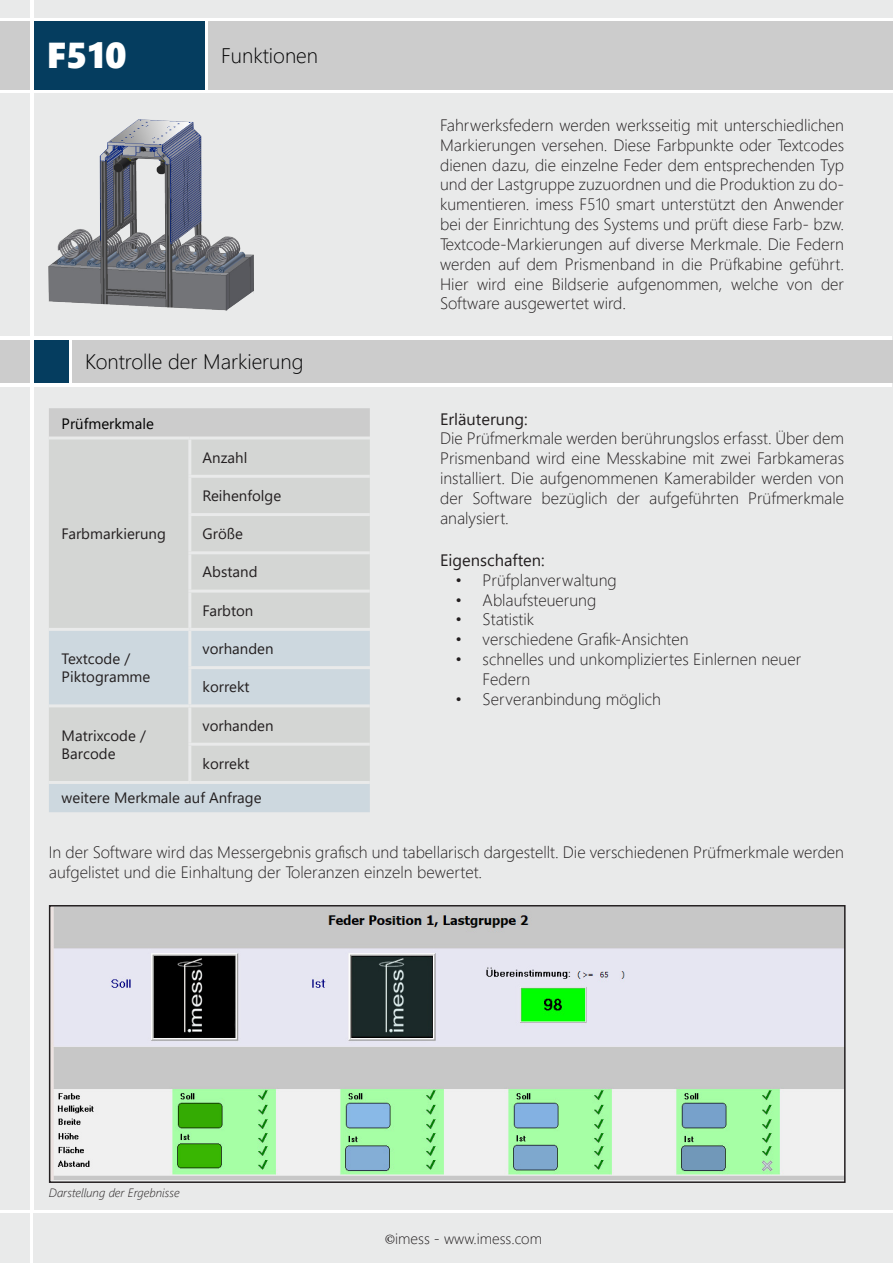
<style>
.page{position:relative;width:893px;height:1263px;background:#fff}
.page>*{position:absolute;margin:0;border:0;box-sizing:border-box;transform-origin:0 0}
.t1{font:36px "Segoe UI Black";color:#fff}
.t2{font:300 21px "Segoe UI";color:#000001}
.t3{font:300 16.5px/19.8px "Segoe UI";color:#231f20;text-align:justify}
.t4{font:16.5px "Segoe UI";color:#231f20}
.t5{font:15px/18px "Segoe UI";color:#231f20}
.t6{font:300 15px "Segoe UI";color:#231f20}
.t7{font:15px "Segoe UI";color:#000}
.t8{font:italic 300 12px "Segoe UI";color:#231f20}
.s1{font-family:"Minion Pro";font-weight:400}
</style>
<div class="page">
<div style="left:34px;top:94px;width:859px;height:242px;background:#e9eaea"></div>
<div style="left:34px;top:387px;width:859px;height:823px;background:#e9eaea"></div>
<div style="left:0;top:94px;width:30px;height:242px;background:#e9eaea"></div>
<div style="left:208px;top:21px;width:685px;height:68px;background:#ccc"></div>
<div style="left:34px;top:21px;width:170px;height:68px;background:#053d5f"></div>
<div style="left:0;top:21px;width:30px;height:68px;background:#ccc"></div>
<div style="left:34px;top:0;width:859px;height:17px;background:#e9eaea"></div>
<div style="left:0;top:0;width:30px;height:17px;background:#e9eaea"></div>
<div style="left:34px;top:1214px;width:859px;height:49px;background:#e9eaea"></div>
<div style="left:0;top:1214px;width:30px;height:49px;background:#e9eaea"></div>
<hr style="left:892px;top:94px;width:1px;height:1116px;background:#e9eaea">
<div style="left:49px;top:408px;width:321px;height:28px;background:#ccc"></div>
<div style="left:49px;top:439px;width:321px;height:189px;background:#d4d6d4"></div>
<div style="left:191px;top:516px;width:179px;height:112px;background:#d4d6d4"></div>
<svg style="left:49px;top:631px;width:321px;height:181px;background:#d0d7da"></svg>
<hr style="left:188px;top:475px;width:182px;height:3px;background:#e9eaea">
<hr style="left:188px;top:513px;width:182px;height:3px;background:#e9eaea">
<hr style="left:188px;top:551px;width:182px;height:3px;background:#e9eaea">
<hr style="left:188px;top:590px;width:182px;height:3px;background:#e9eaea">
<hr style="left:188px;top:666px;width:183px;height:3px;background:#e9eaea">
<hr style="left:49px;top:704px;width:141px;height:3px;background:#e9eaea">
<hr style="left:190px;top:704px;width:180px;height:3px;background:#e9eaea">
<hr style="left:49px;top:781px;width:141px;height:3px;background:#e9eaea">
<hr style="left:190px;top:781px;width:180px;height:3px;background:#e9eaea">
<hr style="left:188px;top:743px;width:182px;height:3px;background:#e9eaea">
<hr style="left:188px;top:439px;width:3px;height:36px;background:#e9eaea">
<hr style="left:188px;top:478px;width:3px;height:35px;background:#e9eaea">
<hr style="left:188px;top:516px;width:3px;height:35px;background:#e9eaea">
<hr style="left:188px;top:554px;width:3px;height:36px;background:#e9eaea">
<hr style="left:188px;top:593px;width:3px;height:35px;background:#e9eaea">
<hr style="left:188px;top:631px;width:3px;height:35px;background:#e9eaea">
<hr style="left:188px;top:669px;width:3px;height:35px;background:#e9eaea">
<hr style="left:188px;top:707px;width:3px;height:36px;background:#e9eaea">
<hr style="left:188px;top:746px;width:3px;height:35px;background:#e9eaea">
<div style="left:72px;top:340px;width:821px;height:43px;background:#ccc"></div>
<div style="left:34px;top:340px;width:34px;height:43px;background:#053d5f"></div>
<div style="left:0;top:340px;width:30px;height:43px;background:#ccc"></div>
<div style="left:0;top:387px;width:30px;height:823px;background:#e9eaea"></div>
<img style="left:52px;top:908px;width:791px;height:271px">
<div style="left:49px;top:905px;width:797px;height:278px;border:2px solid #231f20"></div>
<img style="left:49px;top:119px;width:204px;height:191px">
<p class="t1" style="left:47px;top:30px;width:81px">F510</p>
<p class="t2" style="left:221px;top:36px;width:98px">Funktionen</p>
<p class="t2" style="left:85px;top:342px;width:220px">Kontrolle der Markierung</p>
<p class="t7" style="left:62px;top:409px;width:94px">Prüfmerkmale</p>
<p class="t5" style="left:62px;top:523px;width:106px">Farbmarkierung</p>
<p class="t5" style="left:62px;top:648px;width:70px">Textcode /</p>
<p class="t5" style="left:62px;top:666px;width:90px">Piktogramme</p>
<p class="t5" style="left:203px;top:447px;width:46px">Anzahl</p>
<p class="t5" style="left:203px;top:485px;width:80px">Reihenfolge</p>
<p class="t5" style="left:203px;top:523px;width:42px">Größe</p>
<p class="t5" style="left:203px;top:562px;width:56px">Abstand</p>
<p class="t5" style="left:203px;top:600px;width:52px">Farbton</p>
<p class="t5" style="left:203px;top:638px;width:72px">vorhanden</p>
<p class="t5" style="left:203px;top:677px;width:49px">korrekt</p>
<p class="t5" style="left:203px;top:715px;width:72px">vorhanden</p>
<p class="t5" style="left:203px;top:753px;width:49px">korrekt</p>
<p class="t5" style="left:62px;top:787px;width:201px">weitere Merkmale auf Anfrage</p>
<p class="t5" style="left:62px;top:725px;width:86px">Matrixcode /<br>Barcode</p>
<p class="t3" style="left:440px;top:114px;width:405px">Fahrwerksfedern werden werksseitig mit unterschiedlichen Markierungen versehen. Diese Farbpunkte oder Textcodes dienen dazu, die einzelne Feder dem entsprechenden Typ und der Lastgruppe zuzuordnen und die Produktion zu do&shy;kumentieren. imess F510 smart unterstützt den Anwender bei der Einrichtung des Systems und prüft diese Farb- bzw.<br>Textcode-Markierungen auf diverse Merkmale. Die Federn werden auf dem Prismenband in die Prüfkabine geführt.<br>Hier wird eine Bildserie aufgenommen, welche von der Software ausgewertet wird.</p>
<p class="t4" style="left:440px;top:403px;width:89px">Erläuterung:</p>
<p class="t3" style="left:440px;top:427px;width:405px">Die Prüfmerkmale werden berührungslos erfasst. Über dem Prismenband wird eine Messkabine mit zwei Farbkameras installiert. Die aufgenommenen Kamerabilder werden von der Software bezüglich der aufgeführten Prüfmerkmale analysiert.</p>
<p class="t4" style="left:440px;top:544px;width:106px">Eigenschaften:</p>
<p class="t3" style="left:456px;top:568px;width:163px">• Prüfplanverwaltung</p>
<p class="t3" style="left:456px;top:588px;width:142px">• Ablaufsteuerung</p>
<p class="t3" style="left:456px;top:608px;width:80px">• Statistik</p>
<p class="t3" style="left:456px;top:628px;width:234px">• verschiedene Grafik-Ansichten</p>
<p class="t3" style="left:483px;top:647px;width:320px;text-indent:-27px">• schnelles und unkompliziertes Einlernen neuer<br>Federn</p>
<p class="t3" style="left:456px;top:687px;width:207px">• Serveranbindung möglich</p>
<p class="t3" style="left:49px;top:841px;width:797px">In der Software wird das Messergebnis grafisch und tabellarisch dargestellt. Die verschiedenen Prüfmerkmale werden aufgelistet und die Einhaltung der Toleranzen einzeln bewertet.</p>
<p class="t8" style="left:49px;top:1181px;width:132px">Darstellung der Ergebnisse</p>
<p class="t6" style="left:385px;top:1224px;width:159px"><span class="s1">©</span>imess - www.imess.com</p>
</div>
